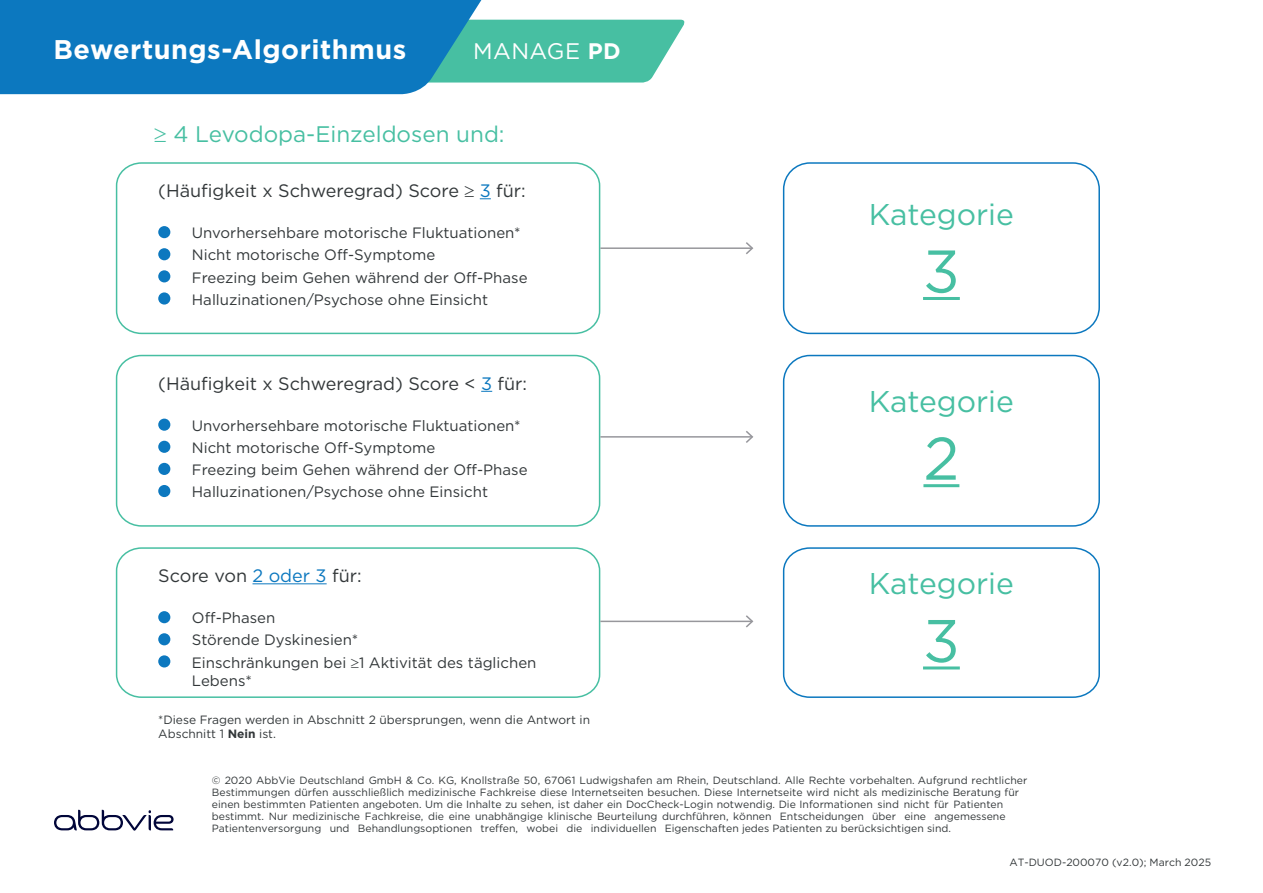
<style>
.page{position:relative;width:1263px;height:893px;background:#fff}
.page>*{position:absolute;margin:0;border:0;box-sizing:border-box;transform-origin:0 0}
.t1{font:60px "Gotham";color:#47bfa2}
.t2{font:30px "Gotham";color:#47bfa2}
.t3{font:700 27px "Gotham";letter-spacing:.02em;color:#fff}
.t4{font:22.5px "Gotham";color:#47bfa2}
.t5{font:22.5px "Gotham";letter-spacing:.02em;color:#fff}
.t6{font:18px "Gotham";color:#323739}
.t7{font:15px/22.2px "Gotham";color:#323739}
.t8{font:12px/14.4px "Gotham";color:#323739}
.t9{font:10.5px/12px "Gotham";color:#323739}
.s1{font-weight:700}
.s2{color:#0c78bf}
</style>
<div class="page">
<svg style="left:517px;top:20px;width:168px;height:63px;background:#5ac5ab"></svg>
<svg style="left:0;top:0;width:517px;height:94px;background:#1a83be"></svg>
<svg style="left:54px;top:810px;width:120px;height:21px"></svg>
<div style="left:783px;top:162px;width:317px;height:172px;border:2px solid #0c78bf;border-radius:26px"></div>
<div style="left:783px;top:355px;width:317px;height:172px;border:2px solid #0c78bf;border-radius:26px"></div>
<svg style="left:782px;top:547px;width:318px;height:151px"></svg>
<svg style="left:115px;top:162px;width:486px;height:173px"></svg>
<svg style="left:115px;top:354px;width:486px;height:173px"></svg>
<svg style="left:115px;top:547px;width:486px;height:151px"></svg>
<hr style="left:923px;top:297px;width:37px;height:3px;background:#47bfa2">
<hr style="left:923px;top:666px;width:37px;height:3px;background:#47bfa2">
<hr style="left:923px;top:484px;width:36px;height:3px;background:#47bfa2">
<hr style="left:252px;top:583px;width:75px;height:1px;background:#0c78bf">
<div style="left:158px;top:226px;width:12px;height:12px;background:#0c78bf;border-radius:50%"></div>
<div style="left:158px;top:419px;width:12px;height:12px;background:#0c78bf;border-radius:50%"></div>
<div style="left:158px;top:611px;width:12px;height:12px;background:#0c78bf;border-radius:50%"></div>
<div style="left:158px;top:270px;width:12px;height:12px;background:#0c78bf;border-radius:50%"></div>
<div style="left:158px;top:463px;width:12px;height:12px;background:#0c78bf;border-radius:50%"></div>
<div style="left:158px;top:655px;width:12px;height:12px;background:#0c78bf;border-radius:50%"></div>
<div style="left:158px;top:248px;width:12px;height:12px;background:#0c78bf;border-radius:50%"></div>
<div style="left:158px;top:441px;width:12px;height:12px;background:#0c78bf;border-radius:50%"></div>
<div style="left:158px;top:633px;width:12px;height:12px;background:#0c78bf;border-radius:50%"></div>
<div style="left:158px;top:292px;width:12px;height:13px;background:#0c78bf;border-radius:50%"></div>
<div style="left:158px;top:485px;width:12px;height:12px;background:#0c78bf;border-radius:50%"></div>
<hr style="left:600px;top:247px;width:152px;height:2px;background:#97979c">
<svg style="left:744px;top:242px;width:10px;height:13px"></svg>
<hr style="left:600px;top:436px;width:152px;height:2px;background:#97979c">
<svg style="left:744px;top:431px;width:10px;height:12px"></svg>
<hr style="left:600px;top:621px;width:152px;height:1px;background:#97979c">
<svg style="left:744px;top:615px;width:10px;height:13px"></svg>
<h3 class="t3" style="left:54px;top:32px;width:354px">Bewertungs-Algorithmus</h3>
<h3 class="t5" style="left:473px;top:36px;width:149px">MANAGE <span class="s1">PD</span></h3>
<h3 class="t4" style="left:154px;top:119px;width:352px">≥ 4 Levodopa-Einzeldosen und:</h3>
<h3 class="t6" style="left:158px;top:179px;width:369px">(Häufigkeit x Schweregrad) Score ≥ <span class="s2">3</span> für:</h3>
<h3 class="t7" style="left:192px;top:221px;width:337px">Unvorhersehbare motorische Fluktuationen* Nicht motorische Off-Symptome<br>Freezing beim Gehen während der Off-Phase Halluzinationen/Psychose ohne Einsicht</h3>
<h3 class="t6" style="left:158px;top:372px;width:370px">(Häufigkeit x Schweregrad) Score &lt; <span class="s2">3</span> für:</h3>
<h3 class="t7" style="left:192px;top:414px;width:337px">Unvorhersehbare motorische Fluktuationen* Nicht motorische Off-Symptome<br>Freezing beim Gehen während der Off-Phase Halluzinationen/Psychose ohne Einsicht</h3>
<h3 class="t6" style="left:158px;top:564px;width:205px">Score von <span class="s2">2 oder 3</span> für:</h3>
<h3 class="t7" style="left:192px;top:606px;width:346px">Off-Phasen<br>Störende Dyskinesien*<br>Einschränkungen bei ≥1 Aktivität des täglichen</h3>
<h3 class="t7" style="left:192px;top:669px;width:62px">Lebens*</h3>
<p class="t8" style="left:158px;top:712px;width:433px">*Diese Fragen werden in Abschnitt 2 übersprungen, wenn die Antwort in<br>Abschnitt 1 <span class="s1">Nein</span> ist.</p>
<h2 class="t2" style="left:869px;top:195px;width:147px">Kategorie</h2>
<h1 class="t1" style="left:923px;top:233px;width:38px">3</h1>
<h2 class="t2" style="left:869px;top:382px;width:147px">Kategorie</h2>
<h1 class="t1" style="left:923px;top:420px;width:37px">2</h1>
<h2 class="t2" style="left:869px;top:565px;width:147px">Kategorie</h2>
<h1 class="t1" style="left:923px;top:602px;width:38px">3</h1>
<p class="t9" style="left:212px;top:774px;width:817px">© 2020 AbbVie Deutschland GmbH &amp; Co. KG, Knollstraße 50, 67061 Ludwigshafen am Rhein, Deutschland. Alle Rechte vorbehalten. Aufgrund rechtlicher Bestimmungen dürfen ausschließlich medizinische Fachkreise diese Internetseiten besuchen. Diese Internetseite wird nicht als medizinische Beratung für einen bestimmten Patienten angeboten. Um die Inhalte zu sehen, ist daher ein DocCheck-Login notwendig. Die Informationen sind nicht für Patienten bestimmt. Nur medizinische Fachkreise, die eine unabhängige klinische Beurteilung durchführen, können Entscheidungen über eine angemessene Patientenversorgung und Behandlungsoptionen treffen, wobei die individuellen Eigenschaften jedes Patienten zu berücksichtigen sind.</p>
<p class="t9" style="left:1009px;top:856px;width:203px">AT-DUOD-200070 (v2.0); March 2025</p>
</div>
